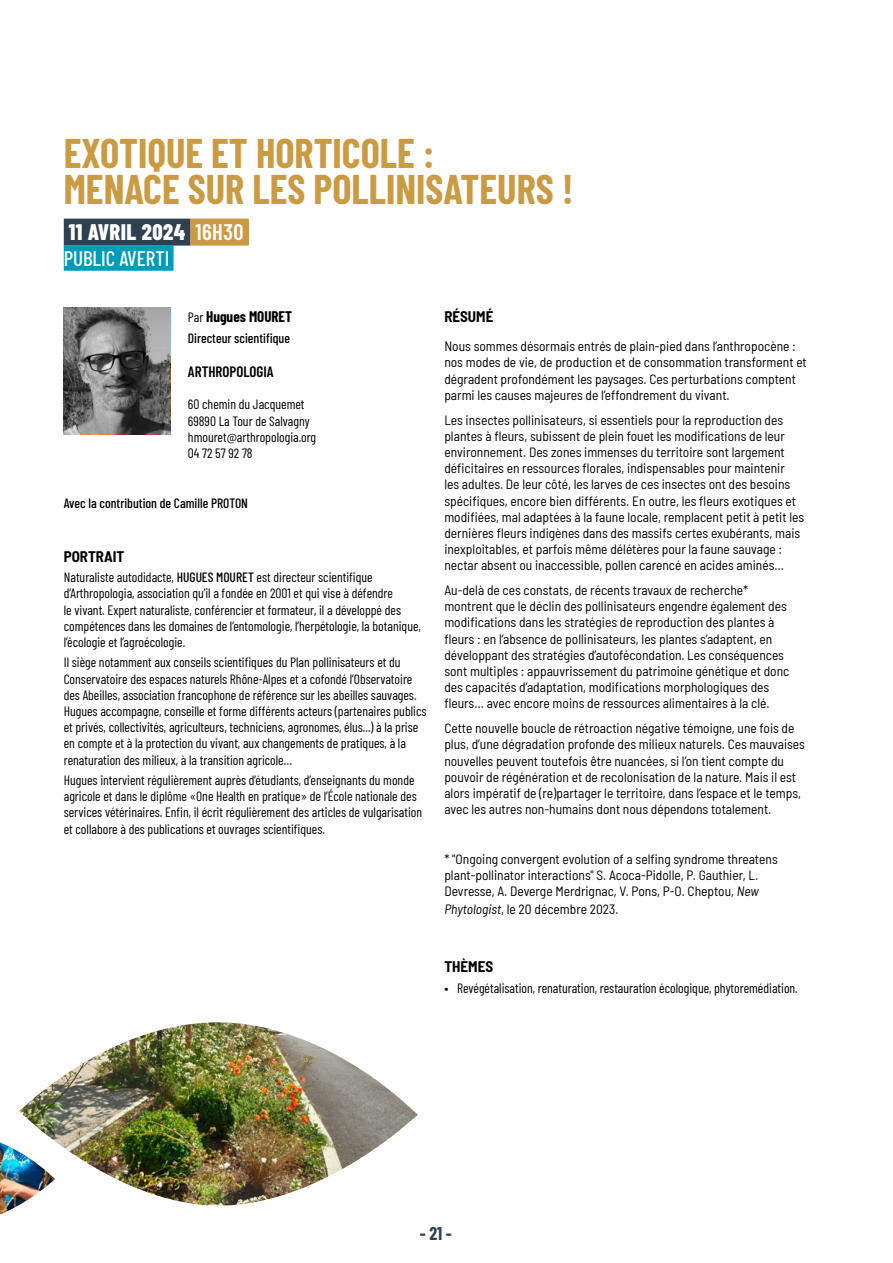
<style>
.page{position:relative;width:893px;height:1263px;background:#fff}
.page>*{position:absolute;margin:0;border:0;box-sizing:border-box;transform-origin:0 0}
.t1{font:700 40.5px/36px "Barlow Condensed";color:#cb9b44}
.t2{font:800 22.5px "Barlow Condensed";letter-spacing:.02em;color:#fff}
.t3{font:500 21px "Barlow Condensed";color:#fff}
.t4{font:700 18px "Barlow Condensed";color:#2f4151}
.t5{font:700 semi-condensed 15px "Barlow";color:#000}
.t6{font:700 15px "Barlow Condensed";color:#000}
.t7{font:600 15px "Barlow Condensed";color:#000}
.t8{font:semi-condensed 13.5px/16.2px "Barlow";color:#000}
.t9{font:13.5px/16.2px "Barlow Condensed";color:#000}
.t10{font:500 13.5px "Barlow Condensed";color:#000}
.s1{font-weight:600}
.s2{font-weight:400;font-size:13.5px}
.s3{font-weight:500}
.s4{font-style:italic}
</style>
<div class="page">
<div style="left:64px;top:219px;width:127px;height:27px;background:#2f4151"></div>
<div style="left:191px;top:219px;width:58px;height:27px;background:#cb9b44"></div>
<div style="left:64px;top:245px;width:110px;height:26px;background:#009bb8"></div>
<img style="left:64px;top:307px;width:106px;height:127px">
<svg style="left:0;top:1142px;width:9px;height:73px"></svg>
<img style="left:9px;top:1022px;width:409px;height:189px">
<h1 class="t1" style="left:64px;top:133px;width:511px">EXOTIQUE ET HORTICOLE :<br>MENACE SUR LES POLLINISATEURS !</h1>
<h2 class="t2" style="left:69px;top:216px;width:176px">11 AVRIL 2024 <span class="s1">16H30</span></h2>
<h3 class="t3" style="left:64px;top:243px;width:107px">PUBLIC AVERTI</h3>
<p class="t6" style="left:188px;top:306px;width:106px"><span class="s2">Par</span> Hugues MOURET</p>
<p class="t10" style="left:188px;top:328px;width:104px">Directeur scientifique</p>
<p class="t7" style="left:188px;top:361px;width:87px">ARTHROPOLOGIA</p>
<p class="t9" style="left:188px;top:395px;width:130px">60 chemin du Jacquemet<br>69890 La Tour de Salvagny hmouret@arthropologia.org<br>04 72 57 92 78</p>
<p class="t10" style="left:64px;top:493px;width:186px">Avec la contribution de Camille PROTON</p>
<p class="t5" style="left:64px;top:545px;width:62px">PORTRAIT</p>
<p class="t9" style="left:64px;top:568px;width:359px">Naturaliste autodidacte, <span class="s3">HUGUES MOURET</span> est directeur scientifique d’Arthropologia, association qu’il a fondée en 2001 et qui vise à défendre<br>le vivant. Expert naturaliste, conférencier et formateur, il a développé des compétences dans les domaines de l’entomologie, l’herpétologie, la botanique, l’écologie et l’agroécologie.</p>
<p class="t9" style="left:64px;top:653px;width:364px">Il siège notamment aux conseils scientifiques du Plan pollinisateurs et du Conservatoire des espaces naturels Rhône-Alpes et a cofondé l’Observatoire des Abeilles, association francophone de référence sur les abeilles sauvages.<br>Hugues accompagne, conseille et forme différents acteurs (partenaires publics et privés, collectivités, agriculteurs, techniciens, agronomes, élus...) à la prise en compte et à la protection du vivant, aux changements de pratiques, à la renaturation des milieux, à la transition agricole…</p>
<p class="t9" style="left:64px;top:771px;width:360px">Hugues intervient régulièrement auprès d’étudiants, d’enseignants du monde agricole et dans le diplôme «One Health en pratique» de l’École nationale des services vétérinaires. Enfin, il écrit régulièrement des articles de vulgarisation et collabore à des publications et ouvrages scientifiques.</p>
<p class="t5" style="left:444px;top:306px;width:51px">RÉSUMÉ</p>
<p class="t8" style="left:444px;top:337px;width:364px">Nous sommes désormais entrés de plain-pied dans l’anthropocène : nos modes de vie, de production et de consommation transforment et dégradent profondément les paysages. Ces perturbations comptent parmi les causes majeures de l’effondrement du vivant.</p>
<p class="t8" style="left:444px;top:411px;width:361px">Les insectes pollinisateurs, si essentiels pour la reproduction des plantes à fleurs, subissent de plein fouet les modifications de leur environnement. Des zones immenses du territoire sont largement déficitaires en ressources florales, indispensables pour maintenir<br>les adultes. De leur côté, les larves de ces insectes ont des besoins spécifiques, encore bien différents. En outre, les fleurs exotiques et modifiées, mal adaptées à la faune locale, remplacent petit à petit les dernières fleurs indigènes dans des massifs certes exubérants, mais inexploitables, et parfois même délétères pour la faune sauvage : nectar absent ou inaccessible, pollen carencé en acides aminés…</p>
<p class="t8" style="left:444px;top:581px;width:347px">Au-delà de ces constats, de récents travaux de recherche* montrent que le déclin des pollinisateurs engendre également des modifications dans les stratégies de reproduction des plantes à fleurs : en l’absence de pollinisateurs, les plantes s’adaptent, en développant des stratégies d’autofécondation. Les conséquences sont multiples : appauvrissement du patrimoine génétique et donc des capacités d’adaptation, modifications morphologiques des fleurs… avec encore moins de ressources alimentaires à la clé.</p>
<p class="t8" style="left:444px;top:719px;width:362px">Cette nouvelle boucle de rétroaction négative témoigne, une fois de plus, d’une dégradation profonde des milieux naturels. Ces mauvaises nouvelles peuvent toutefois être nuancées, si l’on tient compte du pouvoir de régénération et de recolonisation de la nature. Mais il est alors impératif de (re)partager le territoire, dans l’espace et le temps, avec les autres non-humains dont nous dépendons totalement.</p>
<p class="t8" style="left:444px;top:850px;width:335px">* "Ongoing convergent evolution of a selfing syndrome threatens plant-pollinator interactions" S. Acoca-Pidolle, P. Gauthier, L.<br>Devresse, A. Deverge Merdrignac, V. Pons, P-O. Cheptou, <span class="s4">New</span></p>
<p class="t8" style="left:444px;top:900px;width:176px"><span class="s4">Phytologist</span>, le 20 décembre 2023.</p>
<p class="t5" style="left:444px;top:956px;width:50px">THÈMES</p>
<p class="t9" style="left:444px;top:979px;width:355px">• Revégétalisation, renaturation, restauration écologique, phytoremédiation.</p>
<h3 class="t4" style="left:420px;top:1221px;width:33px">- 21 -</h3>
</div>
